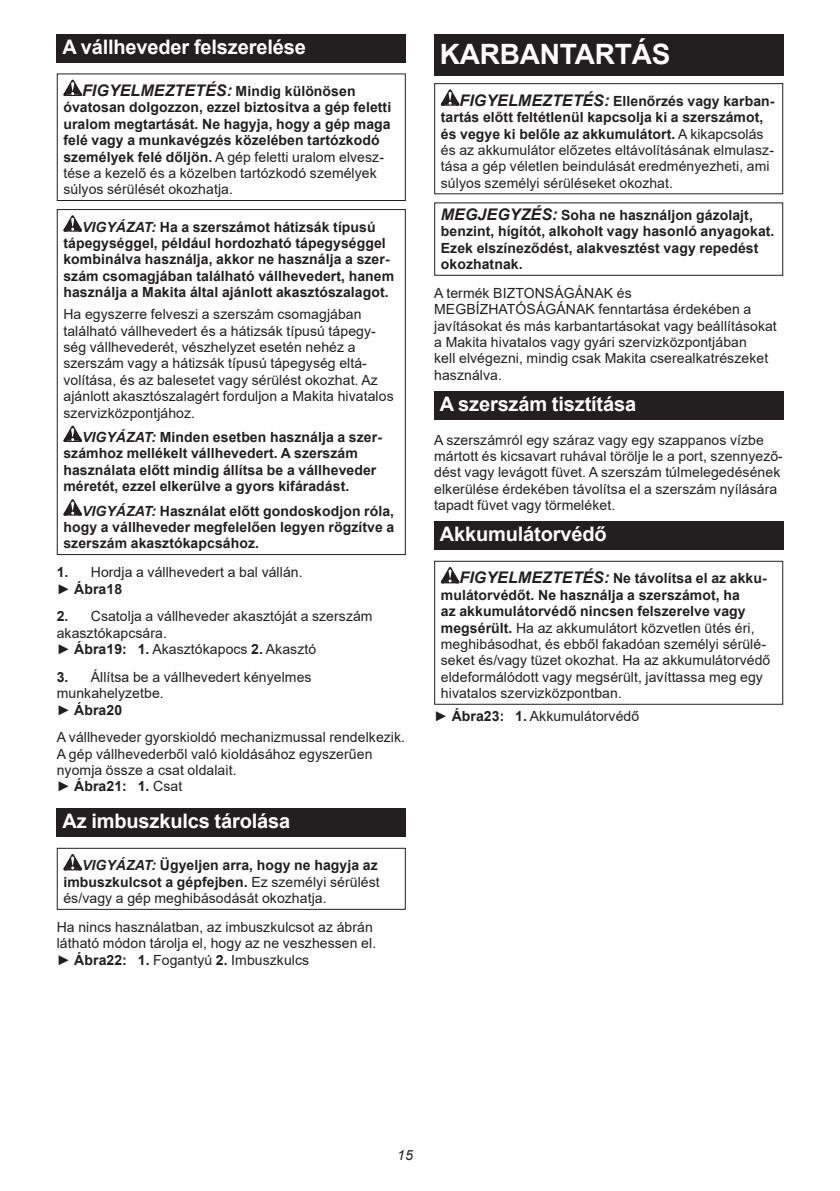
<style>
.page{position:relative;width:840px;height:1191px;background:#fff}
.page>*{position:absolute;margin:0;border:0;box-sizing:border-box;transform-origin:0 0}
.t1{font:700 28px "Arial";letter-spacing:-.01em;color:#fff}
.t2{font:700 20px "Arial";letter-spacing:-.01em;color:#fff}
.t3{font:italic 700 16px "Arial";letter-spacing:.005em;color:#231f20}
.t4{font:14px/16.4px "Arial";letter-spacing:.005em;color:#231f20}
.t5{font:700 14px/16.4px "Arial";letter-spacing:.005em;color:#231f20}
.t6{font:italic 14px "Arial";color:#231f20}
.s1{font-style:normal;font-size:14px}
.s2{font-weight:400}
.s3{font-style:italic}
.s4{font-weight:700}
.s5{font-weight:700;font-style:italic}
.s6{font-weight:700;font-style:italic;font-size:16px}
.s7{font-style:italic;font-size:16px}
</style>
<div class="page">
<div style="left:57px;top:34px;width:348px;height:29px;background:#231f20"></div>
<svg style="left:63px;top:80px;width:19px;height:16px"></svg>
<div style="left:57px;top:73px;width:348px;height:128px;border:1px solid #231f20"></div>
<svg style="left:63px;top:215px;width:19px;height:17px"></svg>
<svg style="left:63px;top:425px;width:19px;height:17px"></svg>
<svg style="left:63px;top:499px;width:19px;height:16px"></svg>
<div style="left:57px;top:209px;width:348px;height:346px;border:1px solid #231f20"></div>
<div style="left:57px;top:808px;width:348px;height:29px;background:#231f20"></div>
<svg style="left:63px;top:854px;width:19px;height:16px"></svg>
<div style="left:57px;top:847px;width:348px;height:63px;border:1px solid #231f20"></div>
<div style="left:434px;top:34px;width:348px;height:41px;background:#231f20"></div>
<svg style="left:440px;top:89px;width:19px;height:17px"></svg>
<div style="left:434px;top:83px;width:348px;height:111px;border:1px solid #231f20"></div>
<div style="left:434px;top:202px;width:348px;height:74px;border:1px solid #231f20"></div>
<div style="left:434px;top:391px;width:348px;height:28px;background:#231f20"></div>
<div style="left:434px;top:521px;width:348px;height:29px;background:#231f20"></div>
<svg style="left:440px;top:567px;width:19px;height:16px"></svg>
<div style="left:434px;top:561px;width:348px;height:144px;border:1px solid #231f20"></div>
<h2 class="t2" style="left:62px;top:33px;width:245px">A vállheveder felszerelése</h2>
<p class="t3" style="left:82px;top:80px;width:275px">FIGYELMEZTETÉS: <span class="s1">Mindig különösen</span></p>
<p class="t5" style="left:63px;top:99px;width:329px">óvatosan dolgozzon, ezzel biztosítva a gép feletti uralom megtartását. Ne hagyja, hogy a gép maga felé vagy a munkavégzés közelében tartózkodó személyek felé dőljön. <span class="s2">A gép feletti uralom elvesz&shy;tése a kezelő és a közelben tartózkodó személyek súlyos sérülését okozhatja.</span></p>
<p class="t5" style="left:63px;top:219px;width:332px;text-align:center"><span class="s3">VIGYÁZAT:</span> Ha a szerszámot hátizsák típusú tápegységgel, például hordozható tápegységgel kombinálva használja, akkor ne használja a szer&shy;szám csomagjában található vállhevedert, hanem használja a Makita által ajánlott akasztószalagot.</p>
<p class="t4" style="left:63px;top:306px;width:331px">Ha egyszerre felveszi a szerszám csomagjában található vállhevedert és a hátizsák típusú tápegy&shy;ség vállhevederét, vészhelyzet esetén nehéz a szerszám vagy a hátizsák típusú tápegység eltá&shy;volítása, és az balesetet vagy sérülést okozhat. Az ajánlott akasztószalagért forduljon a Makita hivatalos szervizközpontjához.</p>
<p class="t5" style="left:63px;top:429px;width:320px;text-indent:19px"><span class="s3">VIGYÁZAT:</span> Minden esetben használja a szer&shy;számhoz mellékelt vállhevedert. A szerszám használata előtt mindig állítsa be a vállheveder méretét, ezzel elkerülve a gyors kifáradást.</p>
<p class="t5" style="left:63px;top:502px;width:332px;text-align:justify;text-indent:19px"><span class="s3">VIGYÁZAT:</span> Használat előtt gondoskodjon róla, hogy a vállheveder megfelelően legyen rögzítve a szerszám akasztókapcsához.</p>
<p class="t4" style="left:57px;top:564px;width:247px"><span class="s4">1.</span> Hordja a vállhevedert a bal vállán. ► <span class="s4">Ábra18</span></p>
<p class="t4" style="left:57px;top:608px;width:317px"><span class="s4">2.</span> Csatolja a vállheveder akasztóját a szerszám akasztókapcsára.<br>► <span class="s4">Ábra19: 1.</span> Akasztókapocs <span class="s4">2.</span> Akasztó</p>
<p class="t4" style="left:57px;top:668px;width:256px"><span class="s4">3.</span> Állítsa be a vállhevedert kényelmes munkahelyzetbe.<br>► <span class="s4">Ábra20</span></p>
<p class="t4" style="left:57px;top:729px;width:350px">A vállheveder gyorskioldó mechanizmussal rendelkezik.<br>A gép vállhevederből való kioldásához egyszerűen nyomja össze a csat oldalait.<br>► <span class="s4">Ábra21: 1.</span> Csat</p>
<h2 class="t2" style="left:62px;top:807px;width:229px">Az imbuszkulcs tárolása</h2>
<p class="t4" style="left:63px;top:857px;width:317px;text-indent:19px"><span class="s5">VIGYÁZAT:</span> <span class="s4">Ügyeljen arra, hogy ne hagyja az imbuszkulcsot a gépfejben.</span> Ez személyi sérülést és/vagy a gép meghibásodását okozhatja.</p>
<p class="t4" style="left:57px;top:918px;width:321px">Ha nincs használatban, az imbuszkulcsot az ábrán látható módon tárolja el, hogy az ne veszhessen el. ► <span class="s4">Ábra22: 1.</span> Fogantyú <span class="s4">2.</span> Imbuszkulcs</p>
<h1 class="t1" style="left:439px;top:34px;width:232px">KARBANTARTÁS</h1>
<p class="t4" style="left:440px;top:92px;width:335px;text-indent:19px"><span class="s6">FIGYELMEZTETÉS:</span> <span class="s4">Ellenőrzés vagy karban&shy;tartás előtt feltétlenül kapcsolja ki a szerszámot, és vegye ki belőle az akkumulátort.</span> A kikapcsolás és az akkumulátor előzetes eltávolításának elmulasz&shy;tása a gép véletlen beindulását eredményezheti, ami súlyos személyi sérüléseket okozhat.</p>
<p class="t5" style="left:440px;top:207px;width:335px"><span class="s7">MEGJEGYZÉS:</span> Soha ne használjon gázolajt, benzint, hígítót, alkoholt vagy hasonló anyagokat.<br>Ezek elszíneződést, alakvesztést vagy repedést okozhatnak.</p>
<p class="t4" style="left:434px;top:285px;width:344px">A termék BIZTONSÁGÁNAK és MEGBÍZHATÓSÁGÁNAK fenntartása érdekében a javításokat és más karbantartásokat vagy beállításokat a Makita hivatalos vagy gyári szervizközpontjában<br>kell elvégezni, mindig csak Makita cserealkatrészeket használva.</p>
<h2 class="t2" style="left:439px;top:390px;width:198px">A szerszám tisztítása</h2>
<p class="t4" style="left:434px;top:431px;width:350px">A szerszámról egy száraz vagy egy szappanos vízbe mártott és kicsavart ruhával törölje le a port, szennyező&shy;dést vagy levágott füvet. A szerszám túlmelegedésének elkerülése érdekében távolítsa el a szerszám nyílására tapadt füvet vagy törmeléket.</p>
<h2 class="t2" style="left:439px;top:520px;width:168px">Akkumulátorvédő</h2>
<p class="t4" style="left:440px;top:570px;width:331px;text-indent:19px"><span class="s6">FIGYELMEZTETÉS:</span> <span class="s4">Ne távolítsa el az akku&shy;mulátorvédőt. Ne használja a szerszámot, ha<br>az akkumulátorvédő nincsen felszerelve vagy megsérült.</span> Ha az akkumulátort közvetlen ütés éri, meghibásodhat, és ebből fakadóan személyi sérülé&shy;seket és/vagy tüzet okozhat. Ha az akkumulátorvédő eldeformálódott vagy megsérült, javíttassa meg egy hivatalos szervizközpontban.</p>
<p class="t4" style="left:434px;top:708px;width:206px">► <span class="s4">Ábra23: 1.</span> Akkumulátorvédő</p>
<p class="t6" style="left:397px;top:1146px;width:17px">15</p>
</div>
